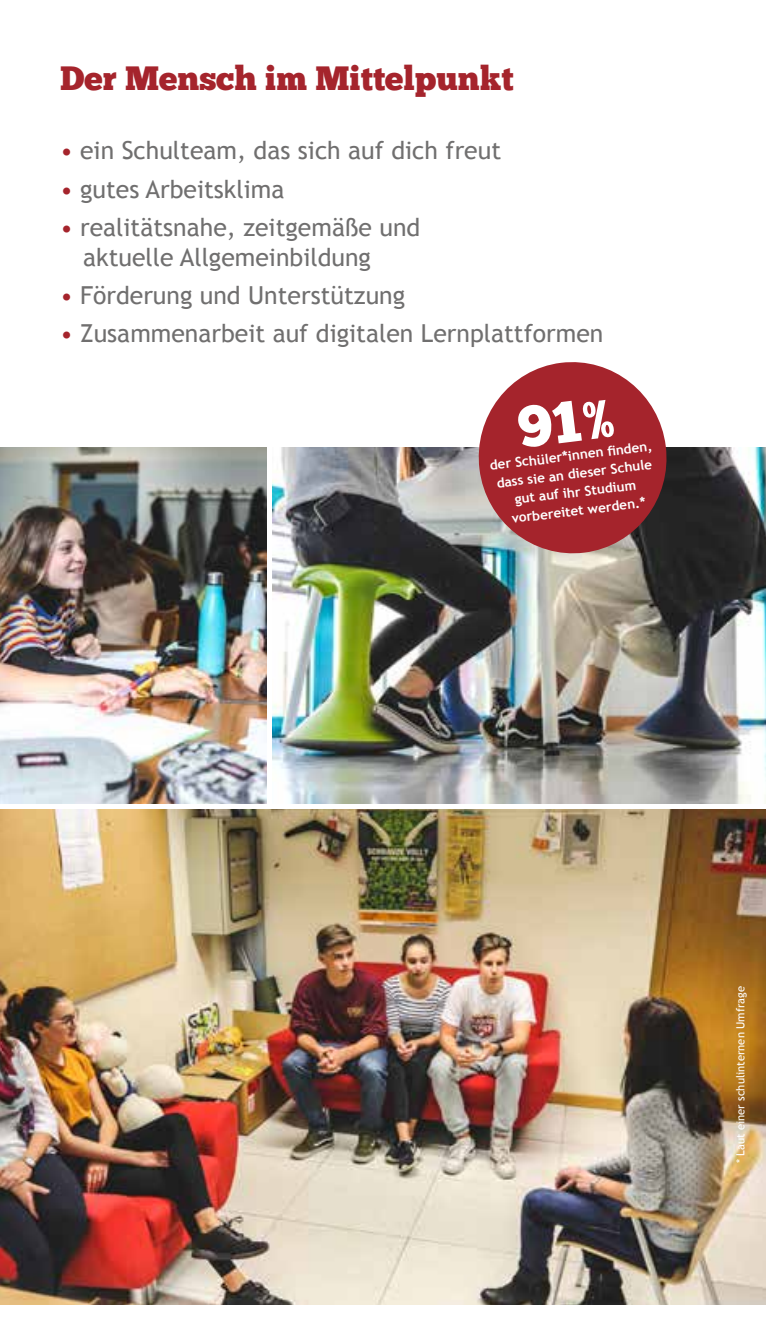
<style>
.page{position:relative;width:766px;height:1340px;background:#fff}
.page>*{position:absolute;margin:0;border:0;box-sizing:border-box;transform-origin:0 0}
.t1{font:33.75px "Chunk Five";color:#a5242c}
.t2{font:24.75px/29.7px "Trebuchet MS";color:#706f6f}
.t3{font:700 13.5px/18.4px "Trebuchet MS";color:#fff;text-align:center}
.t4{font:11.25px "Trebuchet MS";color:#fff}
.s1{color:#a5242c}
</style>
<div class="page">
<img style="left:0;top:809px;width:765px;height:495px">
<img style="left:0;top:447px;width:267px;height:356px">
<img style="left:273px;top:447px;width:492px;height:356px">
<svg style="left:473px;top:362px;width:199px;height:197px"></svg>
<h1 class="t1" style="left:60px;top:58px;width:455px">Der Mensch im Mittelpunkt</h1>
<p class="t2" style="left:60px;top:136px;width:442px"><span class="s1">•</span> ein Schulteam, das sich auf dich freut</p>
<p class="t2" style="left:60px;top:174px;width:226px"><span class="s1">•</span> gutes Arbeitsklima</p>
<p class="t2" style="left:83px;top:213px;width:338px;text-indent:-23px"><span class="s1">•</span> realitätsnahe, zeitgemäße und aktuelle Allgemeinbildung</p>
<p class="t2" style="left:60px;top:281px;width:346px"><span class="s1">•</span> Förderung und Unterstützung</p>
<p class="t2" style="left:60px;top:319px;width:544px"><span class="s1">•</span> Zusammenarbeit auf digitalen Lernplattformen</p>
<p class="t3" style="left:488px;top:456px;width:165px;rotate:-7deg">der Schüler*innen fi nden, dass sie an dieser Schule gut auf ihr Studium vorbereitet werden.*</p>
<p class="t4" style="left:733px;top:1163px;width:179px;rotate:-90deg">* Laut einer schulinternen Umfrage</p>
</div>
